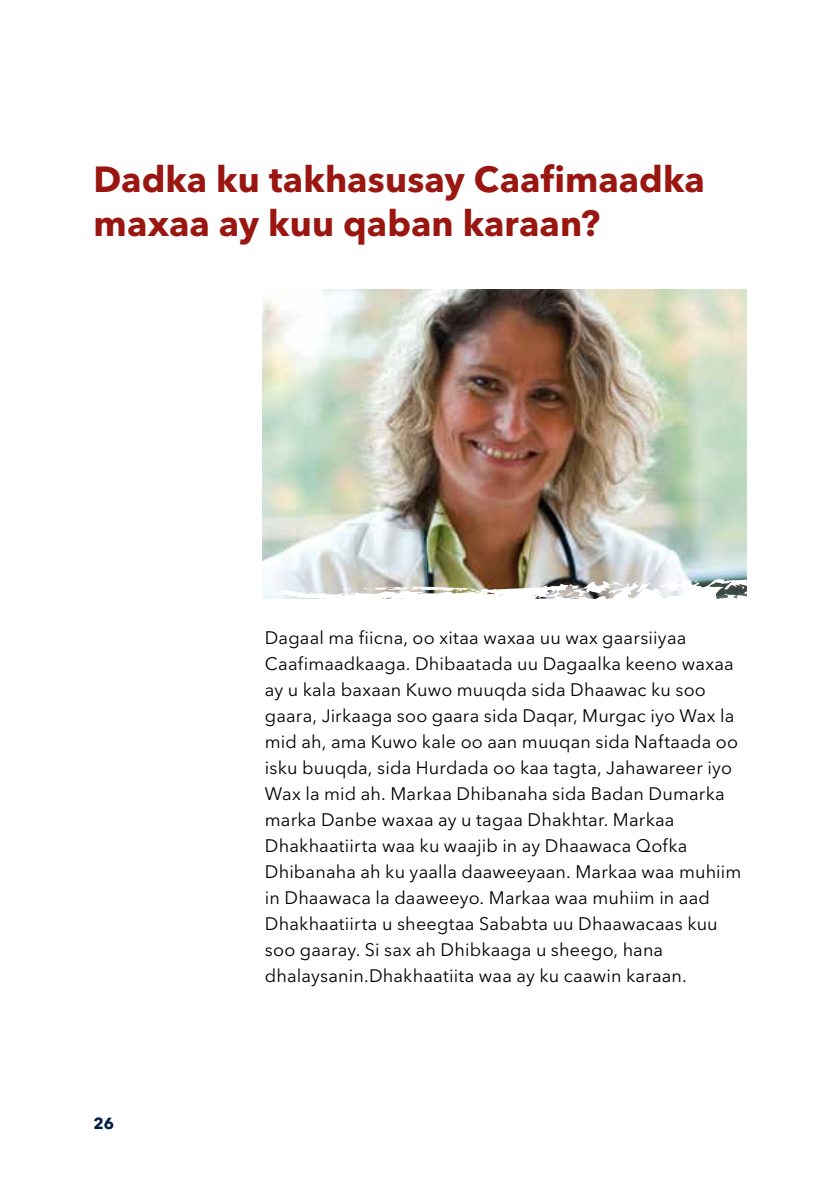
<style>
.page{position:relative;width:840px;height:1191px;background:#fff}
.page>*{position:absolute;margin:0;border:0;box-sizing:border-box;transform-origin:0 0}
.t1{font:700 36px/44px "Avenir Next LT Pro";letter-spacing:.005em;color:#9a1611}
.t2{font:18px/26px "Avenir Next LT Pro";letter-spacing:.01em;color:#000}
.t3{font:700 16px "Avenir Next LT Pro";color:#001d46}
</style>
<div class="page">
<img style="left:263px;top:289px;width:483px;height:309px">
<img style="left:273px;top:571px;width:473px;height:28px">
<h1 class="t1" style="left:94px;top:157px;width:612px">Dadka ku takhasusay Caafimaadka maxaa ay kuu qaban karaan?</h1>
<p class="t3" style="left:94px;top:1114px;width:22px">26</p>
<p class="t2" style="left:265px;top:624px;width:478px">Dagaal ma fiicna, oo xitaa waxaa uu wax gaarsiiyaa Caafimaadkaaga. Dhibaatada uu Dagaalka keeno waxaa ay u kala baxaan Kuwo muuqda sida Dhaawac ku soo gaara, Jirkaaga soo gaara sida Daqar, Murgac iyo Wax la mid ah, ama Kuwo kale oo aan muuqan sida Naftaada oo isku buuqda, sida Hurdada oo kaa tagta, Jahawareer iyo Wax la mid ah. Markaa Dhibanaha sida Badan Dumarka marka Danbe waxaa ay u tagaa Dhakhtar. Markaa Dhakhaatiirta waa ku waajib in ay Dhaawaca Qofka Dhibanaha ah ku yaalla daaweeyaan. Markaa waa muhiim in Dhaawaca la daaweeyo. Markaa waa muhiim in aad Dhakhaatiirta u sheegtaa Sababta uu Dhaawacaas kuu soo gaaray. Si sax ah Dhibkaaga u sheego, hana dhalaysanin.Dhakhaatiita waa ay ku caawin karaan.</p>
</div>
